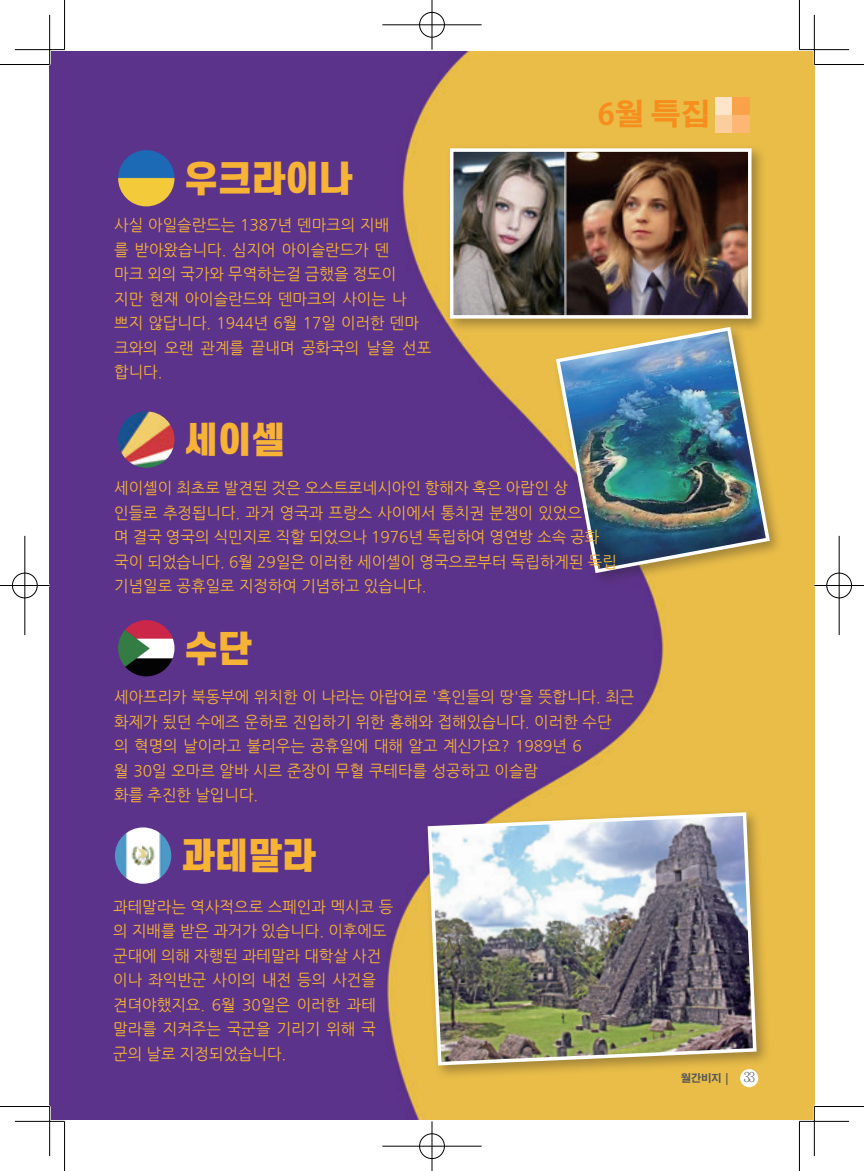
<style>
.page{position:relative;width:864px;height:1171px;background:#fff}
.page>*{position:absolute;margin:0;border:0;box-sizing:border-box;transform-origin:0 0}
.t1{font:900 35px "S Core Dream 9";color:#f6b335}
.t2{font:700 29.75px "Adobe Gothic Std";color:#f68e1e}
.t3{font:15.75px/24.5px "Nanum Gothic";color:#f6b335}
.t4{font:700 10.5px "Adobe Gothic Std";color:#57585a}
.s1{font-family:"Chosunilbo NM";font-weight:400;font-size:14px}
</style>
<div class="page">
<div style="left:50px;top:51px;width:6px;height:1069px;background:#5c338a"></div>
<img style="left:56px;top:51px;width:758px;height:1069px">
<div style="left:715px;top:98px;width:17px;height:17px;background:#fee5c9"></div>
<div style="left:732px;top:98px;width:17px;height:17px;background:#f9a249"></div>
<div style="left:715px;top:115px;width:17px;height:17px;background:#fdce9d"></div>
<div style="left:732px;top:115px;width:17px;height:17px;background:#fbb773"></div>
<img style="left:118px;top:150px;width:56px;height:56px;border-radius:28px">
<img style="left:118px;top:411px;width:56px;height:57px;border-radius:28px">
<img style="left:118px;top:620px;width:56px;height:56px;border-radius:28px">
<img style="left:115px;top:827px;width:56px;height:57px;border-radius:28px">
<div style="left:445px;top:144px;width:321px;height:189px;background:#231f20;opacity:.35"></div>
<img style="left:455px;top:153px;width:291px;height:161px">
<div style="left:450px;top:148px;width:301px;height:171px;border:4px solid #fff"></div>
<div style="left:551px;top:323px;width:232px;height:264px;background:#231f20;opacity:.35"></div>
<img style="left:553px;top:325px;width:218px;height:250px">
<div style="left:423px;top:808px;width:347px;height:272px;background:#231f20;opacity:.35"></div>
<img style="left:425px;top:810px;width:333px;height:257px">
<div style="left:739px;top:1069px;width:19px;height:18px;background:#fff;border-radius:50%"></div>
<hr style="left:48px;top:15px;width:3px;height:49px;background:#fff">
<hr style="left:48px;top:1106px;width:3px;height:50px;background:#fff">
<hr style="left:812px;top:15px;width:3px;height:49px;background:#fff">
<hr style="left:812px;top:1106px;width:3px;height:50px;background:#fff">
<hr style="left:0;top:64px;width:50px;height:1px;background:#000">
<hr style="left:814px;top:64px;width:49px;height:1px;background:#000">
<hr style="left:0;top:1106px;width:50px;height:1px;background:#000">
<hr style="left:814px;top:1106px;width:49px;height:1px;background:#000">
<hr style="left:64px;top:0;width:1px;height:50px;background:#000">
<hr style="left:64px;top:1121px;width:1px;height:50px;background:#000">
<hr style="left:798px;top:0;width:1px;height:50px;background:#000">
<hr style="left:798px;top:1121px;width:1px;height:50px;background:#000">
<hr style="left:15px;top:49px;width:49px;height:1px;background:#000">
<hr style="left:799px;top:49px;width:49px;height:1px;background:#000">
<hr style="left:15px;top:1121px;width:49px;height:1px;background:#000">
<hr style="left:799px;top:1121px;width:49px;height:1px;background:#000">
<hr style="left:49px;top:15px;width:1px;height:49px;background:#000">
<hr style="left:49px;top:1106px;width:1px;height:50px;background:#000">
<hr style="left:813px;top:15px;width:1px;height:49px;background:#000">
<hr style="left:813px;top:1106px;width:1px;height:50px;background:#000">
<div style="left:418px;top:11px;width:27px;height:27px;border:2px solid #fff;border-radius:50%"></div>
<hr style="left:382px;top:24px;width:99px;height:2px;background:#fff">
<hr style="left:430px;top:0;width:3px;height:50px;background:#fff">
<div style="left:419px;top:12px;width:25px;height:25px;border:1px solid #000;border-radius:50%"></div>
<hr style="left:382px;top:25px;width:99px;height:1px;background:#000">
<hr style="left:431px;top:0;width:1px;height:50px;background:#000">
<div style="left:418px;top:1132px;width:27px;height:28px;border:2px solid #fff;border-radius:50%"></div>
<hr style="left:382px;top:1145px;width:99px;height:2px;background:#fff">
<hr style="left:430px;top:1121px;width:3px;height:50px;background:#fff">
<div style="left:419px;top:1133px;width:25px;height:26px;border:1px solid #000;border-radius:50%"></div>
<hr style="left:382px;top:1146px;width:99px;height:1px;background:#000">
<hr style="left:431px;top:1121px;width:1px;height:50px;background:#000">
<div style="left:11px;top:572px;width:27px;height:27px;border:2px solid #fff;border-radius:50%"></div>
<hr style="left:0;top:584px;width:50px;height:3px;background:#fff">
<hr style="left:24px;top:536px;width:2px;height:99px;background:#fff">
<div style="left:12px;top:573px;width:25px;height:25px;border:1px solid #000;border-radius:50%"></div>
<hr style="left:0;top:585px;width:50px;height:1px;background:#000">
<hr style="left:25px;top:536px;width:1px;height:99px;background:#000">
<div style="left:825px;top:572px;width:27px;height:27px;border:2px solid #fff;border-radius:50%"></div>
<hr style="left:814px;top:584px;width:49px;height:3px;background:#fff">
<hr style="left:837px;top:536px;width:3px;height:99px;background:#fff">
<div style="left:826px;top:573px;width:25px;height:25px;border:1px solid #000;border-radius:50%"></div>
<hr style="left:814px;top:585px;width:49px;height:1px;background:#000">
<hr style="left:838px;top:536px;width:1px;height:99px;background:#000">
<h1 class="t1" style="left:184px;top:153px;width:169px">우크라이나</h1>
<p class="t3" style="left:114px;top:213px;width:318px">사실 아일슬란드는 1387년 덴마크의 지배<br>를 받아왔습니다. 심지어 아이슬란드가 덴<br>마크 외의 국가와 무역하는걸 금했을 정도이<br>지만 현재 아이슬란드와 덴마크의 사이는 나 쁘지 않답니다. 1944년 6월 17일 이러한 덴마 크와의 오랜 관계를 끝내며 공화국의 날을 선포 합니다.</p>
<h1 class="t1" style="left:184px;top:415px;width:102px">세이셸</h1>
<h2 class="t2" style="left:597px;top:97px;width:114px">6월 특집</h2>
<p class="t3" style="left:114px;top:476px;width:504px">세이셸이 최초로 발견된 것은 오스트로네시아인 항해자 혹은 아랍인 상<br>인들로 추정됩니다. 과거 영국과 프랑스 사이에서 통치권 분쟁이 있었으<br>며 결국 영국의 식민지로 직할 되었으나 1976년 독립하여 영연방 소속 공화 국이 되었습니다. 6월 29일은 이러한 세이셸이 영국으로부터 독립하게된 독립 기념일로 공휴일로 지정하여 기념하고 있습니다.</p>
<h1 class="t1" style="left:184px;top:623px;width:69px">수단</h1>
<p class="t3" style="left:114px;top:685px;width:521px">세아프리카 북동부에 위치한 이 나라는 아랍어로 '흑인들의 땅'을 뜻합니다. 최근 화제가 됬던 수에즈 운하로 진입하기 위한 홍해와 접해있습니다. 이러한 수단<br>의 혁명의 날이라고 불리우는 공휴일에 대해 알고 계신가요? 1989년 6<br>월 30일 오마르 알바 시르 준장이 무혈 쿠테타를 성공하고 이슬람<br>화를 추진한 날입니다.</p>
<h1 class="t1" style="left:181px;top:831px;width:136px">과테말라</h1>
<p class="t3" style="left:113px;top:895px;width:281px">과테말라는 역사적으로 스페인과 멕시코 등 의 지배를 받은 과거가 있습니다. 이후에도 군대에 의해 자행된 과테말라 대학살 사건 이나 좌익반군 사이의 내전 등의 사건을 견뎌야했지요. 6월 30일은 이러한 과테 말라를 지켜주는 국군을 기리기 위해 국 군의 날로 지정되었습니다.</p>
<p class="t4" style="left:680px;top:1072px;width:76px">월간비지 | <span class="s1">33</span></p>
</div>
